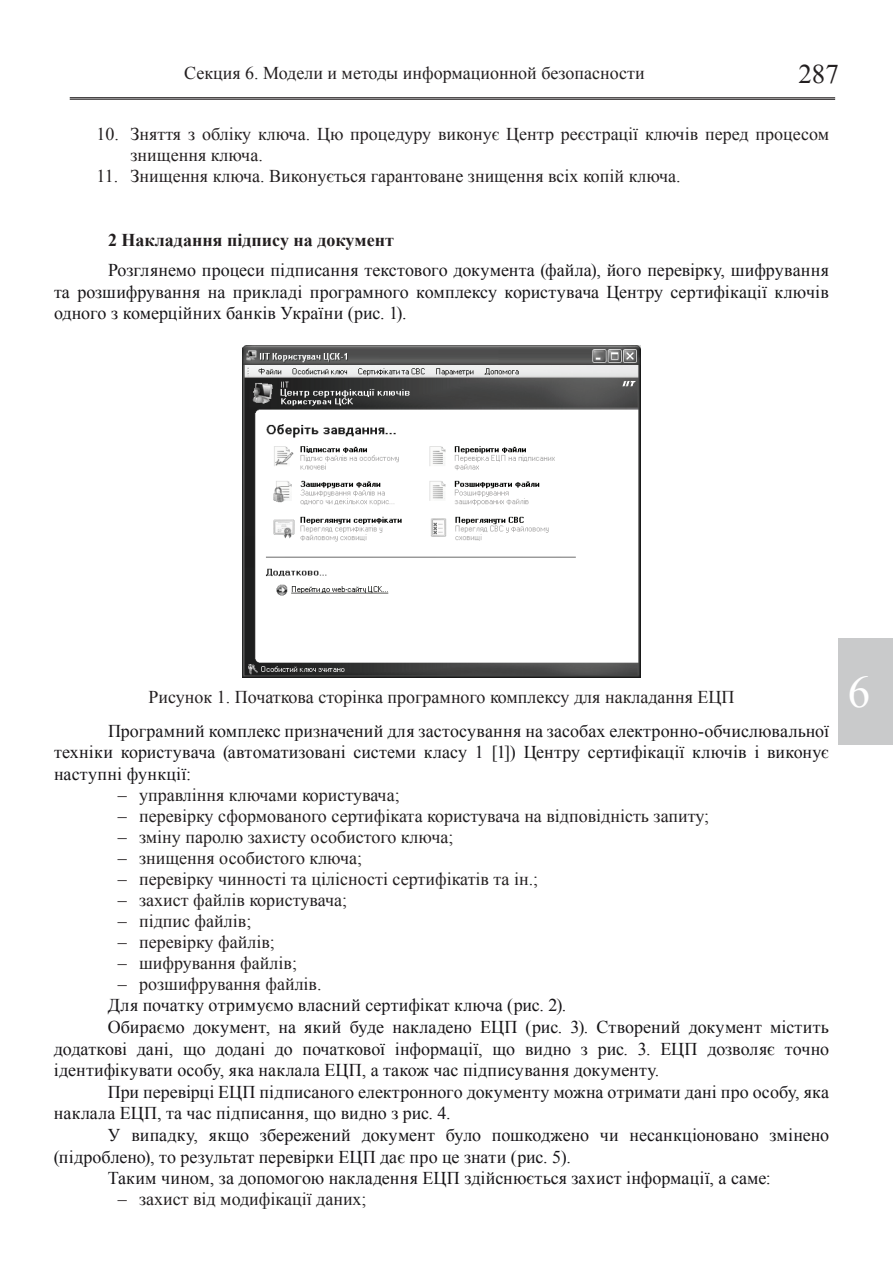
<style>
.page{position:relative;width:893px;height:1263px;background:#fff}
.page>*{position:absolute;margin:0;border:0;box-sizing:border-box;transform-origin:0 0}
.t1{font:45px "Times New Roman";color:#fff}
.t2{font:27px "Times New Roman";color:#231f20}
.t3{font:18px/21.6px "Times New Roman";color:#171518;text-align:justify}
.t4{font:18px/21px "Times New Roman";color:#231f20}
.t5{font:700 18px "Times New Roman";color:#231f20}
</style>
<div class="page">
<hr style="left:70px;top:97px;width:765px;height:1px;background:#231f20">
<hr style="left:70px;top:99px;width:765px;height:1px;background:#231f20">
<div style="left:838px;top:638px;width:55px;height:106px;background:#c9cacb"></div>
<img style="left:243px;top:346px;width:398px;height:331px">
<p class="t4" style="left:184px;top:62px;width:462px">Секция 6. Модели и методы информационной безопасности</p>
<h2 class="t2" style="left:798px;top:55px;width:42px">287</h2>
<p class="t4" style="left:131px;top:123px;width:700px;text-indent:-34px">10. Зняття з обліку ключа. Цю процедуру виконує Центр реєстрації ключів перед процесом знищення ключа.</p>
<p class="t4" style="left:97px;top:165px;width:586px">11. Знищення ключа. Виконується гарантоване знищення всіх копій ключа.</p>
<p class="t5" style="left:108px;top:227px;width:287px">2 Накладання підпису на документ</p>
<p class="t3" style="left:54px;top:259px;width:777px;text-indent:54px">Розглянемо процеси підписання текстового документа (файла), його перевірку, шифрування та розшифрування на прикладі програмного комплексу користувача Центру сертифікації ключів одного з комерційних банків України (рис. 1).</p>
<p class="t4" style="left:149px;top:686px;width:587px">Рисунок 1. Початкова сторінка програмного комплексу для накладання ЕЦП</p>
<p class="t3" style="left:54px;top:719px;width:776px;text-indent:54px">Програмний комплекс призначений для застосування на засобах електронно-обчислювальної техніки користувача (автоматизовані системи класу 1 [1]) Центру сертифікації ключів і виконує наступні функції:</p>
<p class="t4" style="left:118px;top:784px;width:283px">– управління ключами користувача;</p>
<p class="t4" style="left:118px;top:805px;width:593px">– перевірку сформованого сертифіката користувача на відповідність запиту;</p>
<p class="t4" style="left:118px;top:826px;width:337px">– зміну паролю захисту особистого ключа;</p>
<p class="t4" style="left:118px;top:847px;width:246px">– знищення особистого ключа;</p>
<p class="t4" style="left:118px;top:868px;width:422px">– перевірку чинності та цілісності сертифікатів та ін.;</p>
<p class="t4" style="left:118px;top:889px;width:231px">– захист файлів користувача;</p>
<p class="t4" style="left:118px;top:910px;width:135px">– підпис файлів;</p>
<p class="t4" style="left:118px;top:931px;width:159px">– перевірку файлів;</p>
<p class="t4" style="left:118px;top:952px;width:181px">– шифрування файлів;</p>
<p class="t4" style="left:118px;top:973px;width:205px">– розшифрування файлів.</p>
<p class="t3" style="left:108px;top:994px;width:460px">Для початку отримуємо власний сертифікат ключа (рис. 2).</p>
<p class="t3" style="left:108px;top:1016px;width:722px">Обираємо документ, на який буде накладено ЕЦП (рис. 3). Створений документ містить</p>
<p class="t3" style="left:54px;top:1037px;width:777px">додаткові дані, що додані до початкової інформації, що видно з рис. 3. ЕЦП дозволяє точно</p>
<p class="t3" style="left:54px;top:1059px;width:607px">ідентифікувати особу, яка наклала ЕЦП, а також час підписування документу.</p>
<p class="t3" style="left:108px;top:1081px;width:723px">При перевірці ЕЦП підписаного електронного документу можна отримати дані про особу, яка</p>
<p class="t3" style="left:54px;top:1102px;width:398px">наклала ЕЦП, та час підписання, що видно з рис. 4.</p>
<p class="t3" style="left:108px;top:1124px;width:723px">У випадку, якщо збережений документ було пошкоджено чи несанкціоновано змінено</p>
<p class="t3" style="left:54px;top:1145px;width:518px">(підроблено), то результат перевірки ЕЦП дає про це знати (рис. 5).</p>
<p class="t3" style="left:108px;top:1167px;width:664px">Таким чином, за допомогою накладення ЕЦП здійснюється захист інформації, а саме:</p>
<p class="t4" style="left:118px;top:1188px;width:250px">– захист від модифікації даних;</p>
<h1 class="t1" style="left:848px;top:661px;width:24px">6</h1>
</div>
